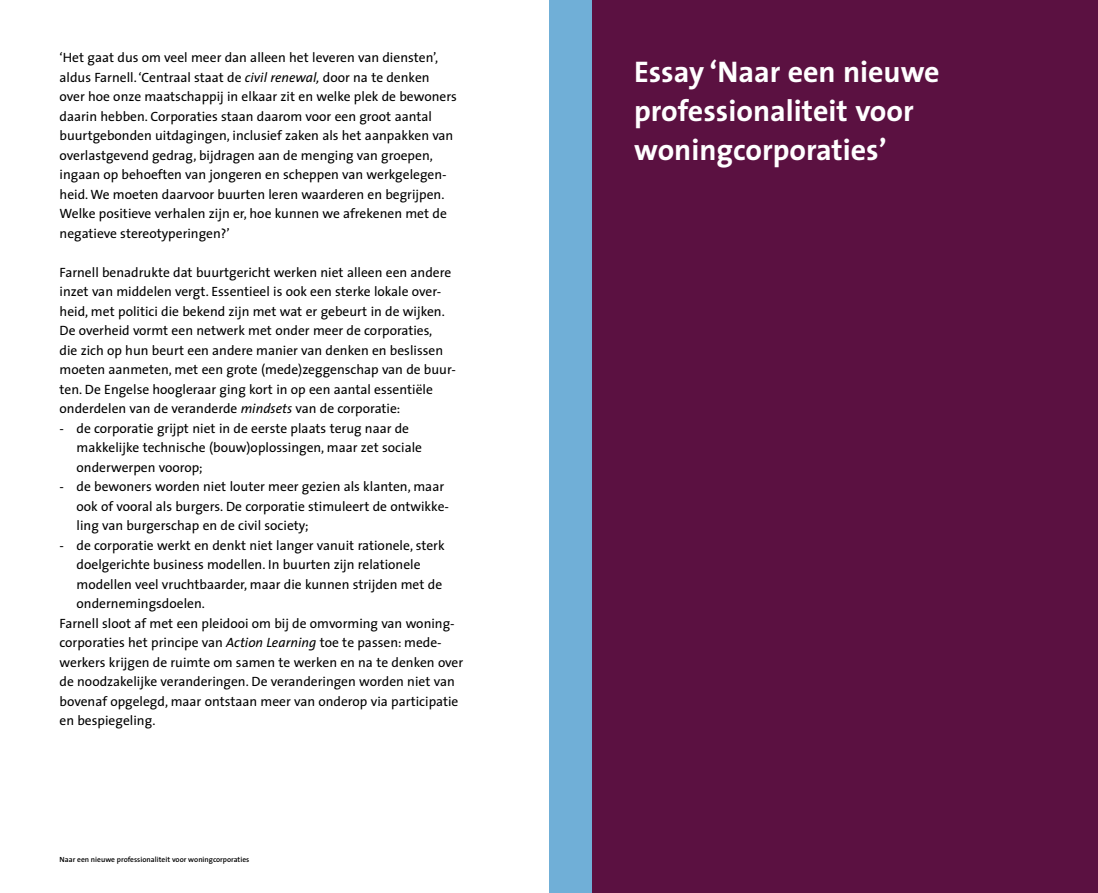
<style>
.page{position:relative;width:1098px;height:893px;background:#fff}
.page>*{position:absolute;margin:0;border:0;box-sizing:border-box;transform-origin:0 0}
.t1{font:700 30px/39px "The Sans";color:#fff}
.t2{font:13.5px/19.5px "The Sans";color:#000}
.t3{font:600 7.5px "The Sans";color:#000}
.s1{font-style:italic}
</style>
<div class="page">
<div style="left:549px;top:0;width:548px;height:893px;background:#5b1141"></div>
<div style="left:549px;top:0;width:42px;height:893px;background:#70afd7"></div>
<p class="t2" style="left:60px;top:47px;width:399px">‘Het gaat dus om veel meer dan alleen het leveren van diensten’, aldus Farnell. ‘Centraal staat de <span class="s1">civil renewal,</span> door na te denken over hoe onze maatschappij in elkaar zit en welke plek de bewoners daarin hebben. Corporaties staan daarom voor een groot aantal buurtgebonden uitdagingen, inclusief zaken als het aanpakken van overlastgevend gedrag, bijdragen aan de menging van groepen, ingaan op behoeften van jongeren en scheppen van werkgelegen&shy;heid. We moeten daarvoor buurten leren waarderen en begrijpen.<br>Welke positieve verhalen zijn er, hoe kunnen we afrekenen met de negatieve stereotyperingen?’</p>
<p class="t2" style="left:60px;top:262px;width:397px">Farnell benadrukte dat buurtgericht werken niet alleen een andere inzet van middelen vergt. Essentieel is ook een sterke lokale over&shy;heid, met politici die bekend zijn met wat er gebeurt in de wijken.<br>De overheid vormt een netwerk met onder meer de corporaties,<br>die zich op hun beurt een andere manier van denken en beslissen moeten aanmeten, met een grote (mede)zeggenschap van de buur&shy;ten. De Engelse hoogleraar ging kort in op een aantal essentiële onderdelen van de veranderde <span class="s1">mindsets</span> van de corporatie:</p>
<p class="t2" style="left:77px;top:418px;width:347px;text-indent:-17px">- de corporatie grijpt niet in de eerste plaats terug naar de makkelijke technische (bouw)oplossingen, maar zet sociale onderwerpen voorop;</p>
<p class="t2" style="left:77px;top:476px;width:374px;text-indent:-17px">- de bewoners worden niet louter meer gezien als klanten, maar ook of vooral als burgers. De corporatie stimuleert de ontwikke&shy;ling van burgerschap en de civil society;</p>
<p class="t2" style="left:60px;top:535px;width:386px">- de corporatie werkt en denkt niet langer vanuit rationele, sterk</p>
<p class="t2" style="left:77px;top:554px;width:345px">doelgerichte business modellen. In buurten zijn relationele</p>
<p class="t2" style="left:77px;top:574px;width:367px">modellen veel vruchtbaarder, maar die kunnen strijden met de</p>
<p class="t2" style="left:77px;top:593px;width:130px">ondernemingsdoelen.</p>
<p class="t2" style="left:60px;top:613px;width:396px">Farnell sloot af met een pleidooi om bij de omvorming van woning-</p>
<p class="t2" style="left:60px;top:632px;width:383px">corporaties het principe van <span class="s1">Action Learning</span> toe te passen: mede-</p>
<p class="t2" style="left:60px;top:652px;width:405px">werkers krijgen de ruimte om samen te werken en na te denken over</p>
<p class="t2" style="left:60px;top:671px;width:396px">de noodzakelijke veranderingen. De veranderingen worden niet van</p>
<p class="t2" style="left:60px;top:691px;width:400px">bovenaf opgelegd, maar ontstaan meer van onderop via participatie</p>
<p class="t2" style="left:60px;top:710px;width:97px">en bespiegeling.</p>
<p class="t3" style="left:60px;top:853px;width:191px">Naar een nieuwe professionaliteit voor woningcorporaties</p>
<h1 class="t1" style="left:634px;top:51px;width:307px">Essay ‘Naar een nieuwe professionaliteit voor woningcorporaties’</h1>
</div>
